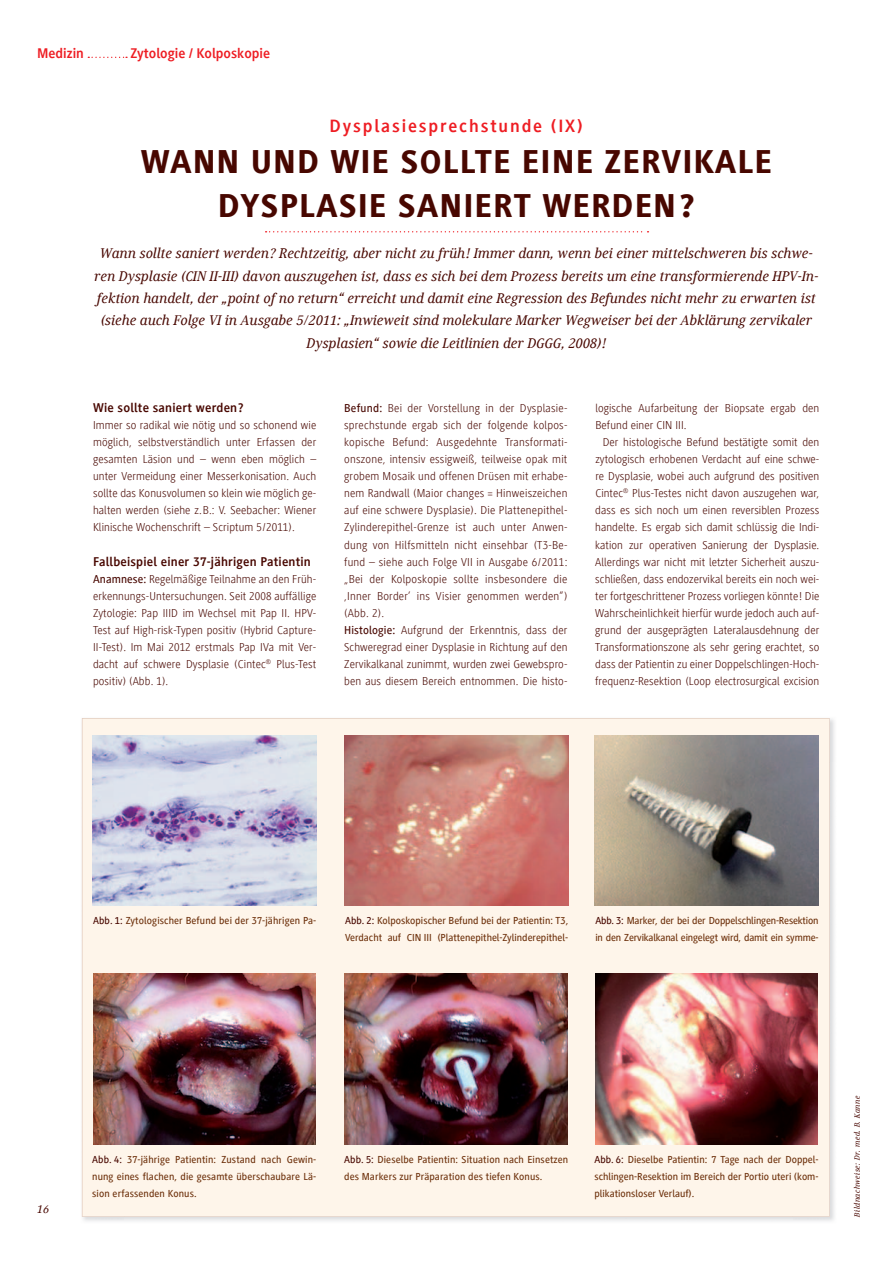
<style>
.page{position:relative;width:893px;height:1263px;background:#fff}
.page>*{position:absolute;margin:0;border:0;box-sizing:border-box;transform-origin:0 0}
.t1{font:800 34.05px/43.3px "Generis Sans Com";letter-spacing:.03em;color:#480700;text-align:center}
.t2{font:700 18.3px "Generis Sans Com";letter-spacing:.1em;color:#ee1d23}
.t3{font:italic 500 14.4px/22.4px "Generis Serif Com";color:#480700;text-align:center}
.t4{font:700 14.4px "Generis Sans Com";color:#ee1d23}
.t5{font:700 13.05px "Generis Sans Com";letter-spacing:.015em;color:#480700}
.t6{font:300 11.85px/17.1px "Generis Sans Com";letter-spacing:.02em;color:#480700;text-align:justify}
.t7{font:italic 500 11.85px "Generis Serif Com";color:#480700}
.t8{font:500 10.5px/17.1px "Generis Sans Com";color:#6d300b}
.t9{font:italic 500 7.8px "Generis Serif Com";letter-spacing:.04em;color:#480700}
.s1{font-weight:500}
.s2{color:#480700}
</style>
<div class="page">
<svg style="left:88px;top:57px;width:39px;height:1px"></svg>
<div style="left:82px;top:718px;width:748px;height:499px;background:#fef5ea"></div>
<img style="left:92px;top:735px;width:224px;height:171px">
<img style="left:344px;top:735px;width:224px;height:171px">
<img style="left:594px;top:735px;width:224px;height:171px">
<img style="left:93px;top:974px;width:222px;height:171px">
<img style="left:345px;top:974px;width:222px;height:171px">
<img style="left:595px;top:974px;width:222px;height:171px">
<svg style="left:266px;top:231px;width:382px;height:1px"></svg>
<p class="t4" style="left:37px;top:47px;width:48px">Medizin</p>
<p class="t4" style="left:130px;top:47px;width:141px">Zytologie / Kolposkopie</p>
<h2 class="t2" style="left:329px;top:118px;width:255px">Dysplasiesprechstunde (IX)</h2>
<h1 class="t1" style="left:141px;top:144px;width:633px">WANN UND WIE SOLLTE EINE ZERVIKALE<br>DYSPLASIE SANIERT WERDEN?</h1>
<p class="t3" style="left:95px;top:244px;width:725px">Wann sollte saniert werden? Rechtzeitig, aber nicht zu früh! Immer dann, wenn bei einer mittelschweren bis schwe&shy;ren Dysplasie (CIN II-III) davon auszugehen ist, dass es sich bei dem Prozess bereits um eine transformierende HPV-In&shy;fektion handelt, der „point of no return“ erreicht und damit eine Regression des Befundes nicht mehr zu erwarten ist (siehe auch Folge VI in Ausgabe 5/2011: „Inwieweit sind molekulare Marker Wegweiser bei der Abklärung zervikaler Dysplasien“ sowie die Leitlinien der DGGG, 2008)!</p>
<p class="t5" style="left:93px;top:403px;width:152px">Wie sollte saniert werden?</p>
<p class="t6" style="left:93px;top:418px;width:225px">Immer so radikal wie nötig und so schonend wie möglich, selbstverständlich unter Erfassen der gesamten Läsion und – wenn eben möglich – unter Vermeidung einer Messerkonisation. Auch sollte das Konusvolumen so klein wie möglich ge&shy;halten werden (siehe z.B.: V. Seebacher: Wiener Klinische Wochenschrift – Scriptum 5/2011).</p>
<p class="t5" style="left:93px;top:556px;width:219px">Fallbeispiel einer 37-jährigen Patientin</p>
<p class="t6" style="left:93px;top:571px;width:225px"><span class="s1">Anamnese:</span> Regelmäßige Teilnahme an den Früh&shy;erkennungs-Untersuchungen. Seit 2008 auffällige Zytologie: Pap IIID im Wechsel mit Pap II. HPV-Test auf High-risk-Typen positiv (Hybrid Capture-II-Test). Im Mai 2012 erstmals Pap IVa mit Ver&shy;dacht auf schwere Dysplasie (Cintec<sup>®</sup> Plus-Test positiv) (Abb. 1).</p>
<p class="t6" style="left:344px;top:401px;width:225px;text-align:left"><span class="s1">Befund:</span> Bei der Vorstellung in der Dysplasie&shy;sprechstunde ergab sich der folgende kolpos&shy;kopische Befund: Ausgedehnte Transformati&shy;onszone, intensiv essigweiß, teilweise opak mit grobem Mosaik und offenen Drüsen mit erhabe&shy;nem Randwall (Maior changes = Hinweiszeichen auf eine schwere Dysplasie). Die Plattenepithel-Zylinderepithel-Grenze ist auch unter Anwen&shy;dung von Hilfsmitteln nicht einsehbar (T3-Be&shy;fund – siehe auch Folge VII in Ausgabe 6/2011: „Bei der Kolposkopie sollte insbesondere die ,Inner Border‘ ins Visier genommen werden“) (Abb. 2).<br><span class="s1">Histologie:</span> Aufgrund der Erkenntnis, dass der Schweregrad einer Dysplasie in Richtung auf den Zervikalkanal zunimmt, wurden zwei Gewebspro&shy;ben aus diesem Bereich entnommen. Die histo-</p>
<p class="t6" style="left:595px;top:401px;width:226px">logische Aufarbeitung der Biopsate ergab den<br>Befund einer CIN III.</p>
<p class="t6" style="left:595px;top:435px;width:225px;text-indent:7px">Der histologische Befund bestätigte somit den zytologisch erhobenen Verdacht auf eine schwe&shy;re Dysplasie, wobei auch aufgrund des positiven Cintec<sup>®</sup> Plus-Testes nicht davon auszugehen war, dass es sich noch um einen reversiblen Prozess handelte. Es ergab sich damit schlüssig die Indi&shy;kation zur operativen Sanierung der Dysplasie.<br>Allerdings war nicht mit letzter Sicherheit auszu&shy;schließen, dass endozervikal bereits ein noch wei&shy;ter fortgeschrittener Prozess vorliegen könnte! Die Wahrscheinlichkeit hierfür wurde jedoch auch auf&shy;grund der ausgeprägten Lateralausdehnung der Transformationszone als sehr gering erachtet, so dass der Patientin zu einer Doppelschlingen-Hoch&shy;frequenz-Resektion (Loop electrosurgical excision</p>
<p class="t8" style="left:93px;top:913px;width:225px"><span class="s2">Abb. 1:</span> Zytologischer Befund bei der 37-jährigen Pa-</p>
<p class="t8" style="left:345px;top:913px;width:225px"><span class="s2">Abb. 2:</span> Kolposkopischer Befund bei der Patientin: T3,<br>Verdacht auf CIN III (Plattenepithel-Zylinderepithel-</p>
<p class="t8" style="left:595px;top:913px;width:225px"><span class="s2">Abb. 3:</span> Marker, der bei der Doppelschlingen-Resektion in den Zervikalkanal eingelegt wird, damit ein symme-</p>
<p class="t7" style="left:37px;top:1204px;width:14px">16</p>
<p class="t8" style="left:92px;top:1152px;width:226px;text-align:justify"><span class="s2">Abb. 4:</span> 37-jährige Patientin: Zustand nach Gewin&shy;nung eines flachen, die gesamte überschaubare Lä&shy;sion erfassenden Konus.</p>
<p class="t8" style="left:344px;top:1152px;width:226px"><span class="s2">Abb. 5:</span> Dieselbe Patientin: Situation nach Einsetzen des Markers zur Präparation des tiefen Konus.</p>
<p class="t8" style="left:594px;top:1152px;width:226px;text-align:justify"><span class="s2">Abb. 6:</span> Dieselbe Patientin: 7 Tage nach der Doppel&shy;schlingen-Resektion im Bereich der Portio uteri (kom&shy;plikationsloser Verlauf).</p>
<p class="t9" style="left:854px;top:1217px;width:123px;rotate:-90deg">Bildnachweise: Dr. med. B. Kanne</p>
</div>
